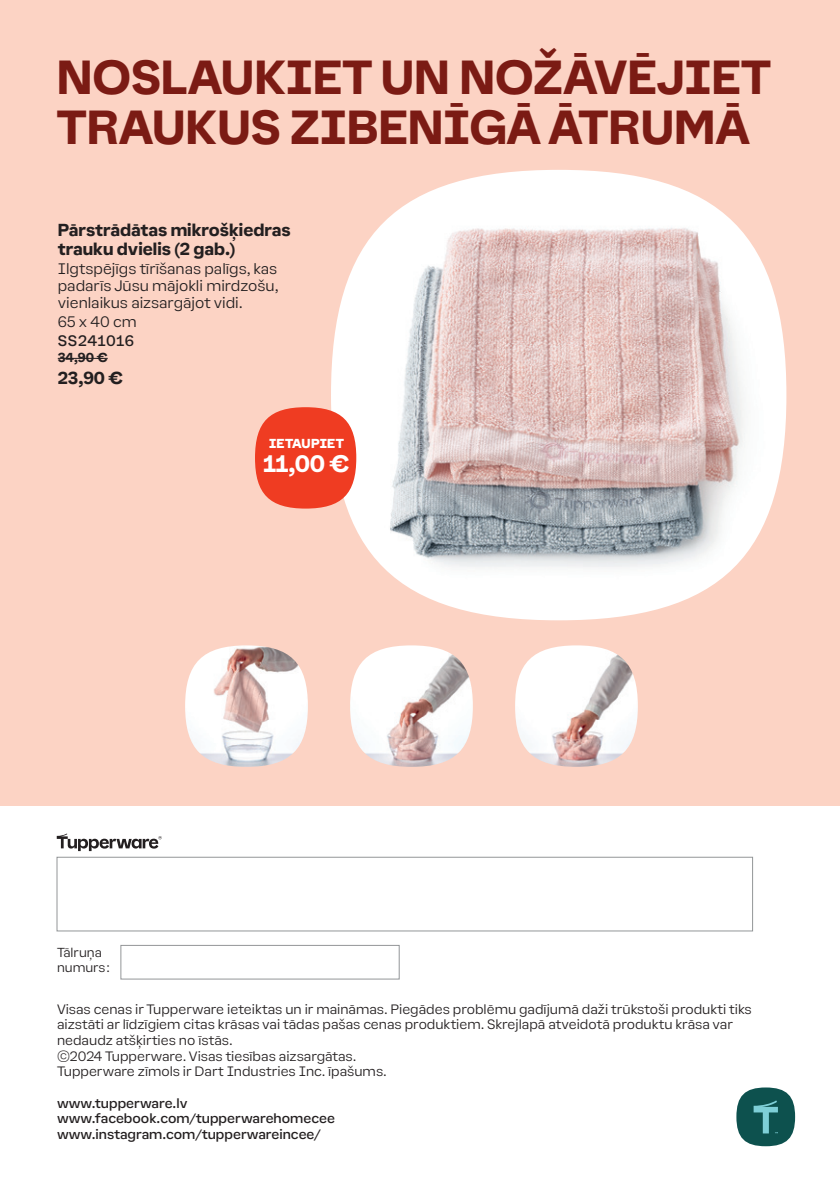
<style>
.page{position:relative;width:840px;height:1191px;background:#fff}
.page>*{position:absolute;margin:0;border:0;box-sizing:border-box;transform-origin:0 0}
.t1{font:700 44px/50px "Earl Sans";color:#7b1b14}
.t2{font:700 22px "Earl Sans";color:#fff}
.t3{font:700 16px/19.2px "Earl Sans";color:#231f20}
.t4{font:300 14px/16.8px "Earl Sans";color:#231f20;text-align:justify}
.t5{font:14px "Earl Sans";letter-spacing:.04em;color:#231f20}
.t6{font:300 12.6px/15.6px "Earl Sans";color:#231f20}
.t7{font:12.6px/15.6px "Earl Sans";color:#231f20}
.t8{font:300 12px/15px "Earl Sans";color:#231f20}
.t9{font:900 12px "Earl Sans";letter-spacing:.02em;color:#fff}
.t10{font:700 12px "Earl Sans";color:#231f20}
</style>
<div class="page">
<div style="left:0;top:0;width:839px;height:805px;background:#fcd3c4"></div>
<hr style="left:58px;top:358px;width:50px;height:1px;background:#231f20">
<div style="left:331px;top:170px;width:455px;height:450px;background:#fff;border-radius:50%"></div>
<div style="left:255px;top:407px;width:101px;height:101px;background:#ef3c22;border-radius:50%"></div>
<img style="left:185px;top:645px;width:123px;height:122px">
<img style="left:350px;top:656px;width:122px;height:111px">
<img style="left:515px;top:692px;width:122px;height:75px">
<img style="left:369px;top:170px;width:405px;height:522px">
<img style="left:588px;top:228px;width:96px;height:6px">
<svg style="left:57px;top:833px;width:105px;height:18px"></svg>
<div style="left:57px;top:857px;width:695px;height:74px;border:1px solid #939698"></div>
<div style="left:121px;top:945px;width:278px;height:34px;border:1px solid #939698"></div>
<div style="left:736px;top:1087px;width:58px;height:59px;background:#0d514e;border-radius:50%"></div>
<svg style="left:753px;top:1100px;width:24px;height:33px"></svg>
<h1 class="t1" style="left:57px;top:48px;width:715px">NOSLAUKIET UN NOŽĀVĒJIET<br>TRAUKUS ZIBENĪGĀ ĀTRUMĀ</h1>
<p class="t3" style="left:58px;top:219px;width:234px">Pārstrādātas mikrošķiedras trauku dvielis (2 gab.)</p>
<p class="t4" style="left:58px;top:259px;width:222px">Ilgtspējīgs tīrīšanas palīgs, kas padarīs Jūsu mājokli mirdzošu, vienlaikus aizsargājot vidi.</p>
<p class="t4" style="left:58px;top:312px;width:80px">65 x 40 cm</p>
<p class="t5" style="left:58px;top:329px;width:78px">SS241016</p>
<p class="t10" style="left:58px;top:347px;width:51px">34,90 €</p>
<p class="t3" style="left:58px;top:367px;width:67px">23,90 €</p>
<p class="t9" style="left:269px;top:433px;width:76px">IETAUPIET</p>
<h2 class="t2" style="left:263px;top:444px;width:87px">11,00 €</h2>
<p class="t8" style="left:57px;top:944px;width:55px">Tālruņa numurs:</p>
<p class="t6" style="left:57px;top:1000px;width:695px">Visas cenas ir Tupperware ieteiktas un ir maināmas. Piegādes problēmu gadījumā daži trūkstoši produkti tiks aizstāti ar līdzīgiem citas krāsas vai tādas pašas cenas produktiem. Skrejlapā atveidotā produktu krāsa var nedaudz atšķirties no īstās.<br>©2024 Tupperware. Visas tiesības aizsargātas.<br>Tupperware zīmols ir Dart Industries Inc. īpašums.</p>
<p class="t7" style="left:57px;top:1094px;width:279px">www.tupperware.lv www.facebook.com/tupperwarehomecee www.instagram.com/tupperwareincee/</p>
</div>
